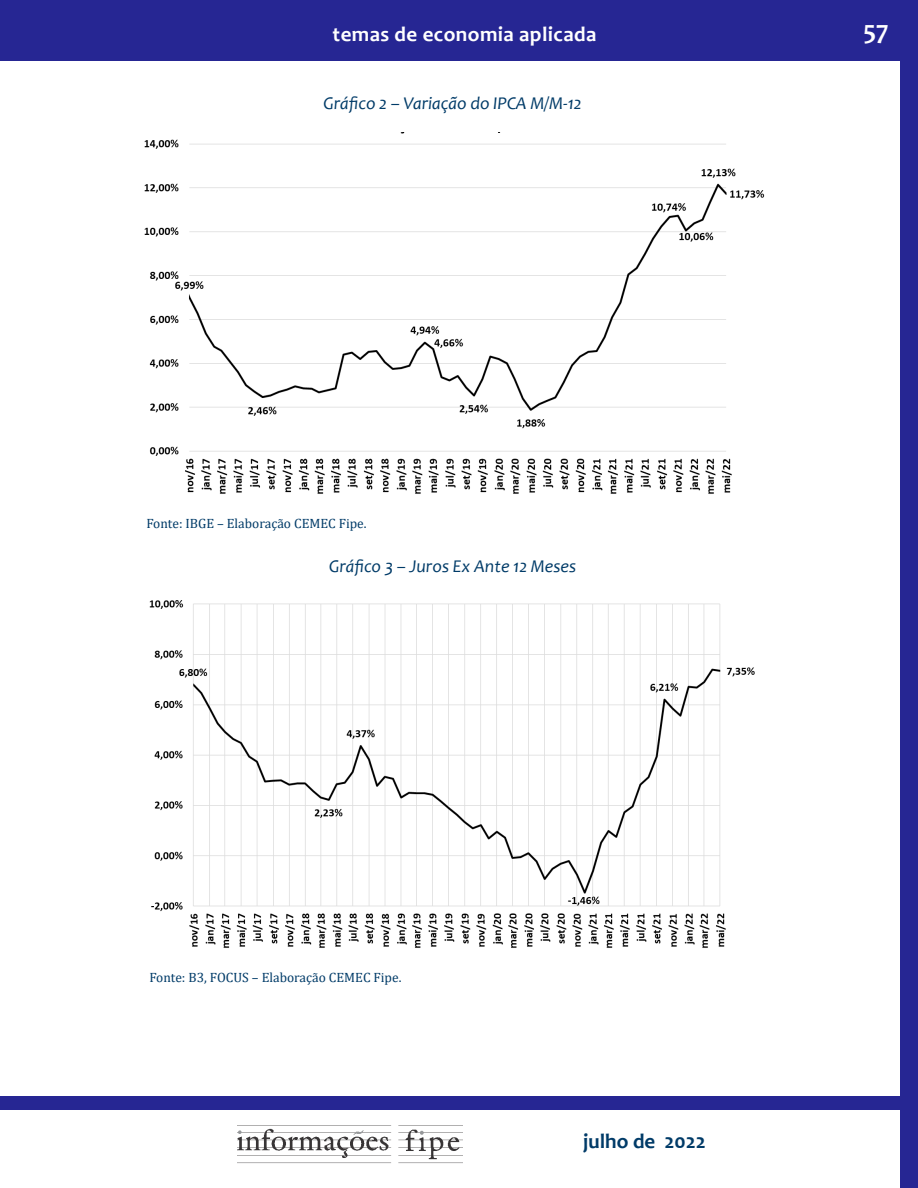
<style>
.page{position:relative;width:918px;height:1188px;background:#fff}
.page>*{position:absolute;margin:0;border:0;box-sizing:border-box;transform-origin:0 0}
.t1{font:700 27px "Candara";color:#fff}
.t2{font:700 21px "Candara";letter-spacing:.02em;color:#fff}
.t3{font:700 21px "Candara";color:#003b68}
.t4{font:italic 18px "Candara";color:#003b68}
.t5{font:13.5px "Cambria";color:#003b68}
</style>
<div class="page">
<div style="left:900px;top:0;width:18px;height:1188px;background:#262693"></div>
<div style="left:0;top:0;width:918px;height:61px;background:#262693"></div>
<img style="left:238px;top:1128px;width:225px;height:36px">
<div style="left:0;top:1097px;width:918px;height:13px;background:#262693"></div>
<img style="left:144px;top:133px;width:620px;height:361px">
<img style="left:149px;top:600px;width:606px;height:348px">
<h2 class="t2" style="left:333px;top:21px;width:265px">temas de economia aplicada</h2>
<h1 class="t1" style="left:863px;top:13px;width:27px">57</h1>
<h3 class="t4" style="left:324px;top:92px;width:260px">Gráfico 2 – Variação do IPCA M/M-12</h3>
<p class="t5" style="left:146px;top:515px;width:222px">Fonte: IBGE – Elaboração CEMEC Fipe.</p>
<h3 class="t4" style="left:329px;top:555px;width:249px">Gráfico 3 – Juros Ex Ante 12 Meses</h3>
<p class="t5" style="left:149px;top:970px;width:254px">Fonte: B3, FOCUS – Elaboração CEMEC Fipe.</p>
<h2 class="t3" style="left:583px;top:1128px;width:124px">julho de 2022</h2>
</div>
